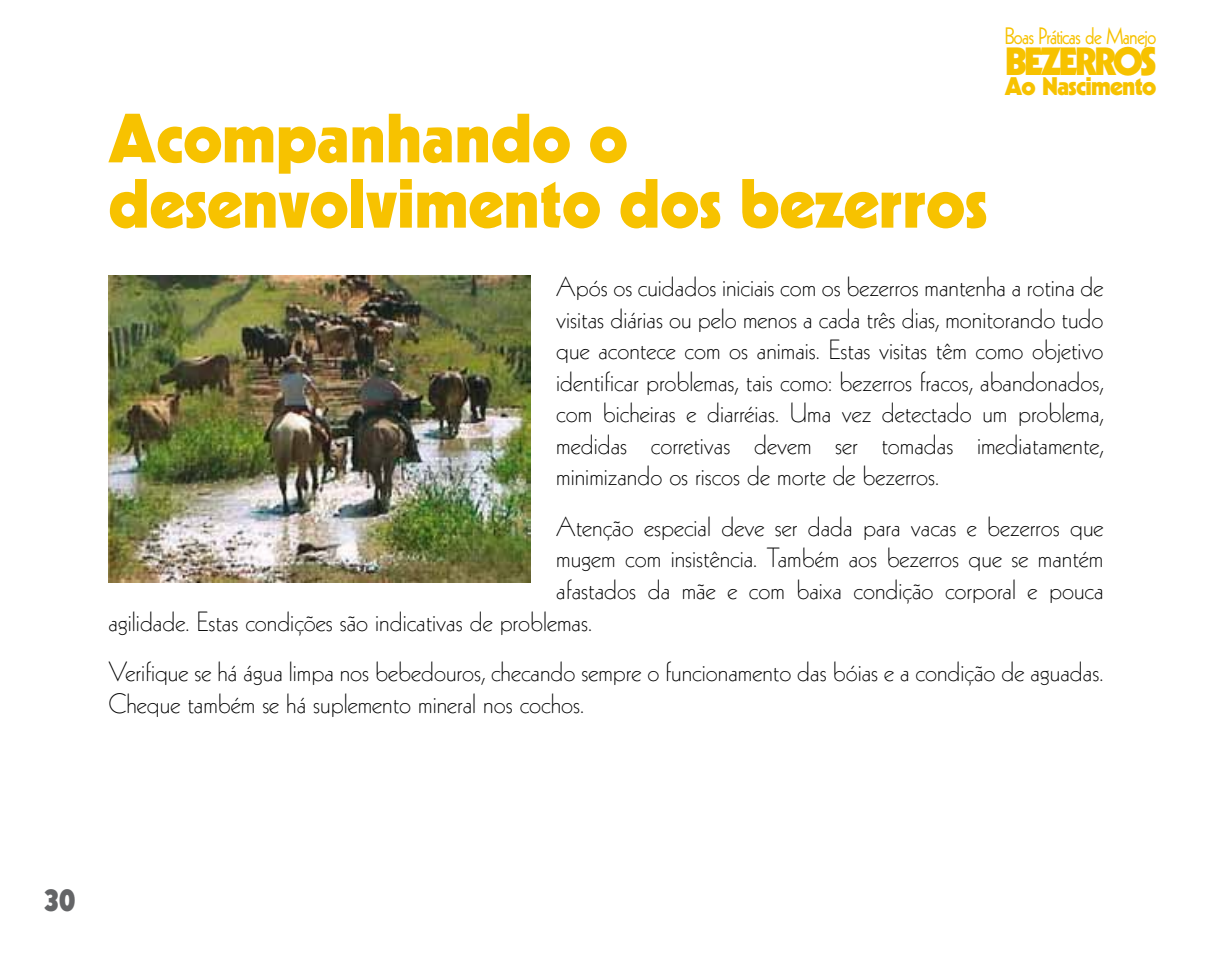
<style>
.page{position:relative;width:1212px;height:957px;background:#fff}
.page>*{position:absolute;margin:0;border:0;box-sizing:border-box;transform-origin:0 0}
.t1{font:900 67.5px/65.2px "Kabel";color:#f7c200}
.t2{font:900 38.25px "Kabel";letter-spacing:-.075em;color:#f7c200}
.t3{font:900 31.5px "Kabel";color:#646567}
.t4{font:300 27px/31.5px "Kabel";color:#000;text-align:justify}
.t5{font:900 24.75px "Kabel";letter-spacing:-.03em;color:#f7c200}
.t6{font:23.18px "Kabel";letter-spacing:-.04em;color:#f7c200;scale:.88 1}
</style>
<div class="page">
<img style="left:108px;top:276px;width:423px;height:306px">
<h1 class="t1" style="left:108px;top:105px;width:880px">Acompanhando o desenvolvimento dos bezerros</h1>
<p class="t6" style="left:1005px;top:22px;width:174px">Boas Práticas de Manejo</p>
<h2 class="t2" style="left:1005px;top:37px;width:153px">BEZERROS</h2>
<p class="t5" style="left:1005px;top:70px;width:153px">Ao Nascimento</p>
<p class="t4" style="left:556px;top:272px;width:549px">Após os cuidados iniciais com os bezerros mantenha a rotina de visitas diárias ou pelo menos a cada três dias, monitorando tudo que acontece com os animais. Estas visitas têm como objetivo identificar problemas, tais como: bezerros fracos, abandonados, com bicheiras e diarréias. Uma vez detectado um problema, medidas corretivas devem ser tomadas imediatamente, minimizando os riscos de morte de bezerros.</p>
<p class="t4" style="left:556px;top:511px;width:549px">Atenção especial deve ser dada para vacas e bezerros que</p>
<p class="t4" style="left:556px;top:543px;width:549px">mugem com insistência. Também aos bezerros que se mantém</p>
<p class="t4" style="left:556px;top:574px;width:549px">afastados da mãe e com baixa condição corporal e pouca</p>
<p class="t4" style="left:108px;top:606px;width:485px">agilidade. Estas condições são indicativas de problemas.</p>
<p class="t4" style="left:108px;top:656px;width:996px">Verifique se há água limpa nos bebedouros, checando sempre o funcionamento das bóias e a condição de aguadas.<br>Cheque também se há suplemento mineral nos cochos.</p>
<p class="t3" style="left:45px;top:880px;width:32px">30</p>
</div>
